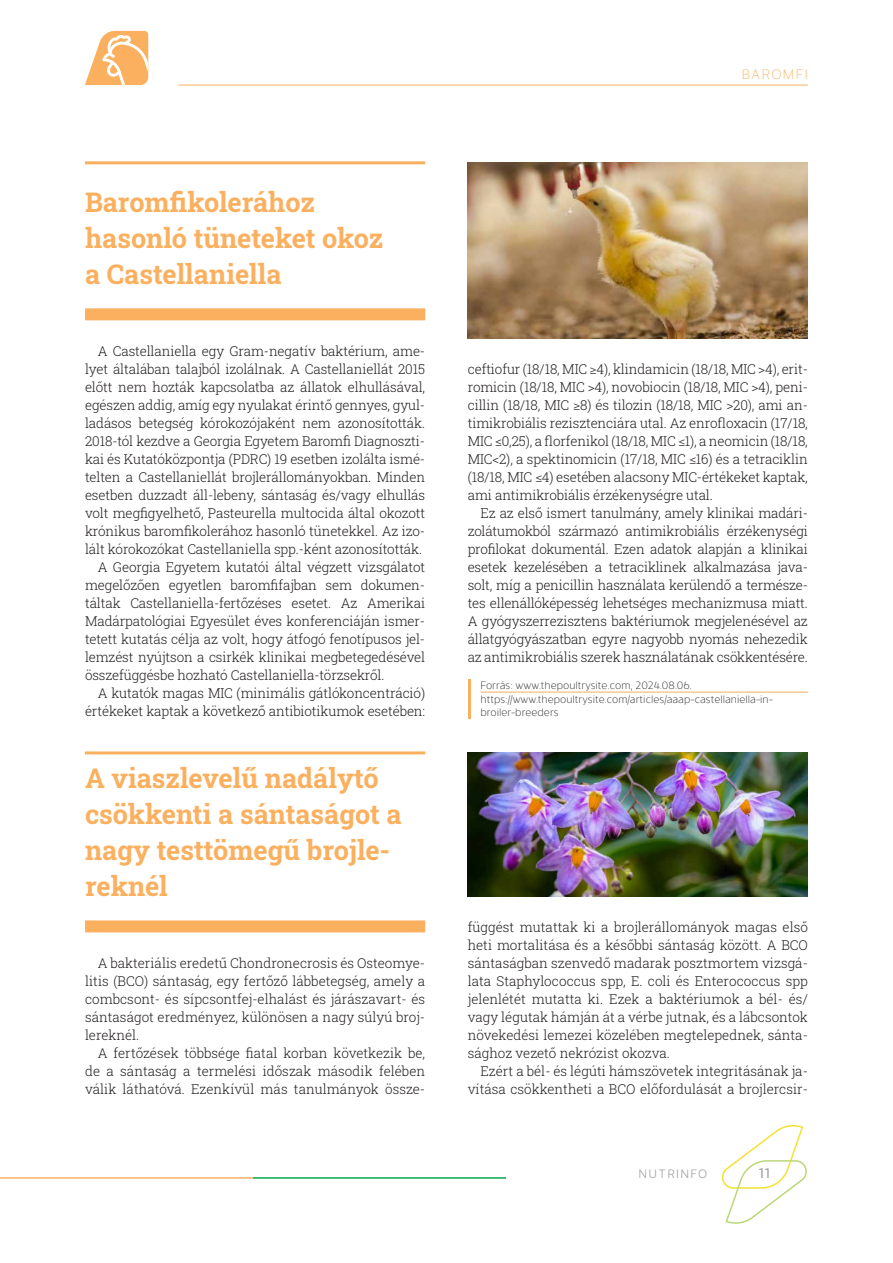
<style>
.page{position:relative;width:893px;height:1263px;background:#fff}
.page>*{position:absolute;margin:0;border:0;box-sizing:border-box;transform-origin:0 0}
.t1{font:700 27px/36px "Roboto Slab";color:#fab05f}
.t2{font:300 13.5px/18px "Roboto Slab";letter-spacing:-.01em;color:#231f20;text-align:justify}
.t3{font:200 13.5px "Evander";letter-spacing:.105em;color:#fab05f}
.t4{font:300 13.5px "Evander Pro";color:#76787b}
.t5{font:300 12px "Evander Pro";letter-spacing:.105em;color:#9d9fa2}
.t6{font:200 10.5px/13.5px "Evander";color:#231f20}
</style>
<div class="page">
<svg style="left:721px;top:1125px;width:86px;height:99px"></svg>
<hr style="left:0;top:1177px;width:253px;height:2px;background:#fab05f">
<hr style="left:253px;top:1177px;width:253px;height:2px;background:#00aa4c">
<hr style="left:178px;top:85px;width:630px;height:1px;background:#fab05f">
<svg style="left:85px;top:31px;width:63px;height:54px"></svg>
<hr style="left:85px;top:161px;width:340px;height:3px;background:#fab05f">
<div style="left:85px;top:308px;width:340px;height:12px;background:#fab05f"></div>
<hr style="left:468px;top:679px;width:2px;height:40px;background:#fab05f">
<hr style="left:480px;top:692px;width:328px;height:1px;background:#fab05f">
<img style="left:468px;top:162px;width:340px;height:176px">
<hr style="left:85px;top:751px;width:340px;height:3px;background:#fab05f">
<div style="left:85px;top:920px;width:340px;height:12px;background:#fab05f"></div>
<img style="left:468px;top:752px;width:340px;height:144px">
<p class="t3" style="left:742px;top:66px;width:68px">BAROMFI</p>
<h1 class="t1" style="left:85px;top:184px;width:300px">Baromfikolerához hasonló tüneteket okoz a Castellaniella</h1>
<p class="t2" style="left:98px;top:342px;width:329px">A Castellaniella egy Gram-negatív baktérium, ame-</p>
<p class="t2" style="left:85px;top:360px;width:342px">lyet általában talajból izolálnak. A Castellaniellát 2015</p>
<p class="t2" style="left:85px;top:378px;width:342px">előtt nem hozták kapcsolatba az állatok elhullásával,</p>
<p class="t2" style="left:85px;top:396px;width:342px">egészen addig, amíg egy nyulakat érintő gennyes, gyul-</p>
<p class="t2" style="left:85px;top:414px;width:342px">ladásos betegség kórokozójaként nem azonosították.</p>
<p class="t2" style="left:85px;top:432px;width:342px">2018-tól kezdve a Georgia Egyetem Baromfi Diagnoszti-</p>
<p class="t2" style="left:85px;top:450px;width:342px">kai és Kutatóközpontja (PDRC) 19 esetben izolálta ismé-</p>
<p class="t2" style="left:85px;top:468px;width:342px">telten a Castellaniellát brojlerállományokban. Minden</p>
<p class="t2" style="left:85px;top:486px;width:342px">esetben duzzadt áll-lebeny, sántaság és/vagy elhullás</p>
<p class="t2" style="left:85px;top:504px;width:342px">volt megfigyelhető, Pasteurella multocida által okozott</p>
<p class="t2" style="left:85px;top:522px;width:342px">krónikus baromfikolerához hasonló tünetekkel. Az izo-</p>
<p class="t2" style="left:85px;top:540px;width:339px">lált kórokozókat Castellaniella spp.-ként azonosították.</p>
<p class="t2" style="left:98px;top:558px;width:329px">A Georgia Egyetem kutatói által végzett vizsgálatot</p>
<p class="t2" style="left:85px;top:576px;width:342px">megelőzően egyetlen baromfifajban sem dokumen-</p>
<p class="t2" style="left:85px;top:594px;width:342px">táltak Castellaniella-fertőzéses esetet. Az Amerikai</p>
<p class="t2" style="left:85px;top:612px;width:342px">Madárpatológiai Egyesület éves konferenciáján ismer-</p>
<p class="t2" style="left:85px;top:630px;width:342px">tetett kutatás célja az volt, hogy átfogó fenotípusos jel-</p>
<p class="t2" style="left:85px;top:648px;width:342px">lemzést nyújtson a csirkék klinikai megbetegedésével</p>
<p class="t2" style="left:85px;top:666px;width:301px">összefüggésbe hozható Castellaniella-törzsekről.</p>
<p class="t2" style="left:98px;top:684px;width:329px">A kutatók magas MIC (minimális gátlókoncentráció)</p>
<p class="t2" style="left:85px;top:702px;width:342px">értékeket kaptak a következő antibiotikumok esetében:</p>
<h1 class="t1" style="left:85px;top:760px;width:318px">A viaszlevelű nadálytő csökkenti a sántaságot a nagy testtömegű brojle&shy;reknél</h1>
<p class="t2" style="left:85px;top:954px;width:342px;text-indent:13px">A bakteriális eredetű Chondronecrosis és Osteomye&shy;litis (BCO) sántaság, egy fertőző lábbetegség, amely a combcsont- és sípcsontfej-elhalást és járászavart- és sántaságot eredményez, különösen a nagy súlyú broj&shy;lereknél.</p>
<p class="t2" style="left:85px;top:1044px;width:342px;text-indent:13px">A fertőzések többsége fiatal korban következik be, de a sántaság a termelési időszak második felében válik láthatóvá. Ezenkívül más tanulmányok össze-</p>
<p class="t2" style="left:468px;top:360px;width:342px">ceftiofur (18/18, MIC ≥4), klindamicin (18/18, MIC &gt;4), erit&shy;romicin (18/18, MIC &gt;4), novobiocin (18/18, MIC &gt;4), peni&shy;cillin (18/18, MIC ≥8) és tilozin (18/18, MIC &gt;20), ami an&shy;timikrobiális rezisztenciára utal. Az enrofloxacin (17/18, MIC ≤0,25), a florfenikol (18/18, MIC ≤1), a neomicin (18/18, MIC&lt;2), a spektinomicin (17/18, MIC ≤16) és a tetraciklin (18/18, MIC ≤4) esetében alacsony MIC-értékeket kaptak, ami antimikrobiális érzékenységre utal.</p>
<p class="t2" style="left:468px;top:504px;width:342px;text-indent:13px">Ez az első ismert tanulmány, amely klinikai madári&shy;zolátumokból származó antimikrobiális érzékenységi profilokat dokumentál. Ezen adatok alapján a klinikai esetek kezelésében a tetraciklinek alkalmazása java&shy;solt, míg a penicillin használata kerülendő a természe&shy;tes ellenállóképesség lehetséges mechanizmusa miatt.<br>A gyógyszerrezisztens baktériumok megjelenésével az állatgyógyászatban egyre nagyobb nyomás nehezedik az antimikrobiális szerek használatának csökkentésére.</p>
<p class="t6" style="left:480px;top:679px;width:294px">Forrás: www.thepoultrysite.com, 2024.08.06. https://www.thepoultrysite.com/articles/aaap-castellaniella-in&shy;broiler-breeders</p>
<p class="t2" style="left:468px;top:918px;width:342px">függést mutattak ki a brojlerállományok magas első heti mortalitása és a későbbi sántaság között. A BCO sántaságban szenvedő madarak posztmortem vizsgá&shy;lata Staphylococcus spp, E. coli és Enterococcus spp jelenlétét mutatta ki. Ezek a baktériumok a bél- és/ vagy légutak hámján át a vérbe jutnak, és a lábcsontok növekedési lemezei közelében megtelepednek, sánta&shy;sághoz vezető nekrózist okozva.</p>
<p class="t2" style="left:468px;top:1062px;width:342px;text-align:right">Ezért a bél- és légúti hámszövetek integritásának ja&shy;vítása csökkentheti a BCO előfordulását a brojlercsir-</p>
<p class="t5" style="left:639px;top:1166px;width:70px">NUTRINFO</p>
<p class="t4" style="left:758px;top:1165px;width:13px">11</p>
</div>
